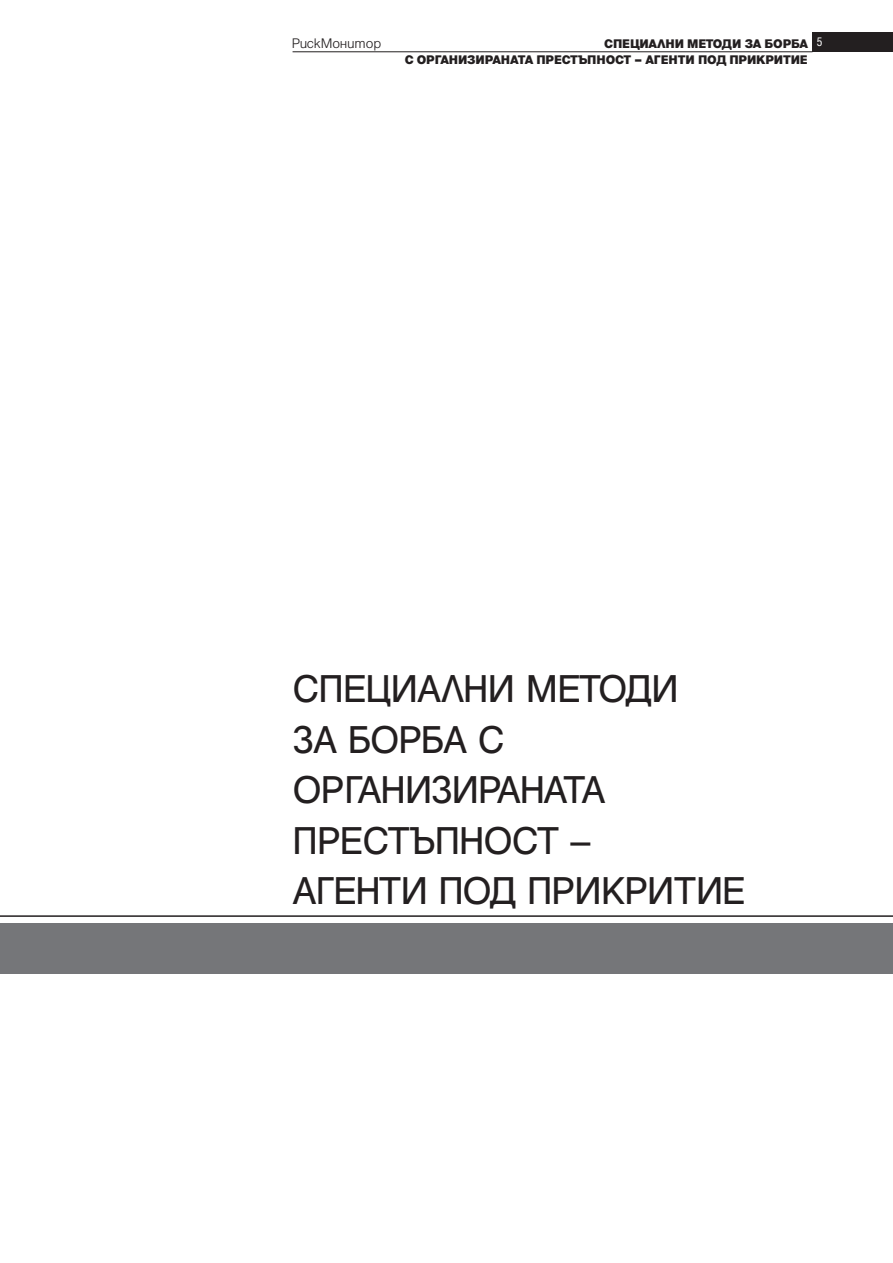
<style>
.page{position:relative;width:893px;height:1263px;background:#fff}
.page>*{position:absolute;margin:0;border:0;box-sizing:border-box;transform-origin:0 0}
.t1{font:42px/50.4px "Helen Bg";letter-spacing:.075em;color:#231f20}
.t2{font:42px/50.4px "Helen Bg";letter-spacing:.055em;color:#231f20}
.t3{font:300 15px "Helen Bg";letter-spacing:-.01em;color:#231f20}
.t4{font:900 13.5px/16.2px "Helen Bg";letter-spacing:-.01em;color:#231f20;text-align:right}
.t5{font:condensed 13.5px "Helen Bg";color:#fff}
</style>
<div class="page">
<hr style="left:293px;top:51px;width:519px;height:1px;background:#231f20">
<div style="left:812px;top:32px;width:81px;height:20px;background:#231f20"></div>
<div style="left:0;top:923px;width:893px;height:50px;background:#757679"></div>
<hr style="left:0;top:915px;width:893px;height:2px;background:#231f20">
<p class="t3" style="left:292px;top:35px;width:91px">РискМонитор</p>
<p class="t5" style="left:817px;top:34px;width:7px">5</p>
<p class="t4" style="left:405px;top:35px;width:405px">Специални методи за борба<br>с организираната престъпност – агенти под прикритие</p>
<h1 class="t1" style="left:293px;top:663px;width:387px">Специални методи за борб</h1>
<h1 class="t2" style="left:293px;top:713px;width:311px;text-indent:151px">а с<br>ор ганизираната престъпност</h1>
<h1 class="t1" style="left:571px;top:814px;width:22px">–</h1>
<h1 class="t1" style="left:293px;top:865px;width:172px">агенти под</h1>
<h1 class="t1" style="left:527px;top:865px;width:220px">прикритие</h1>
</div>
